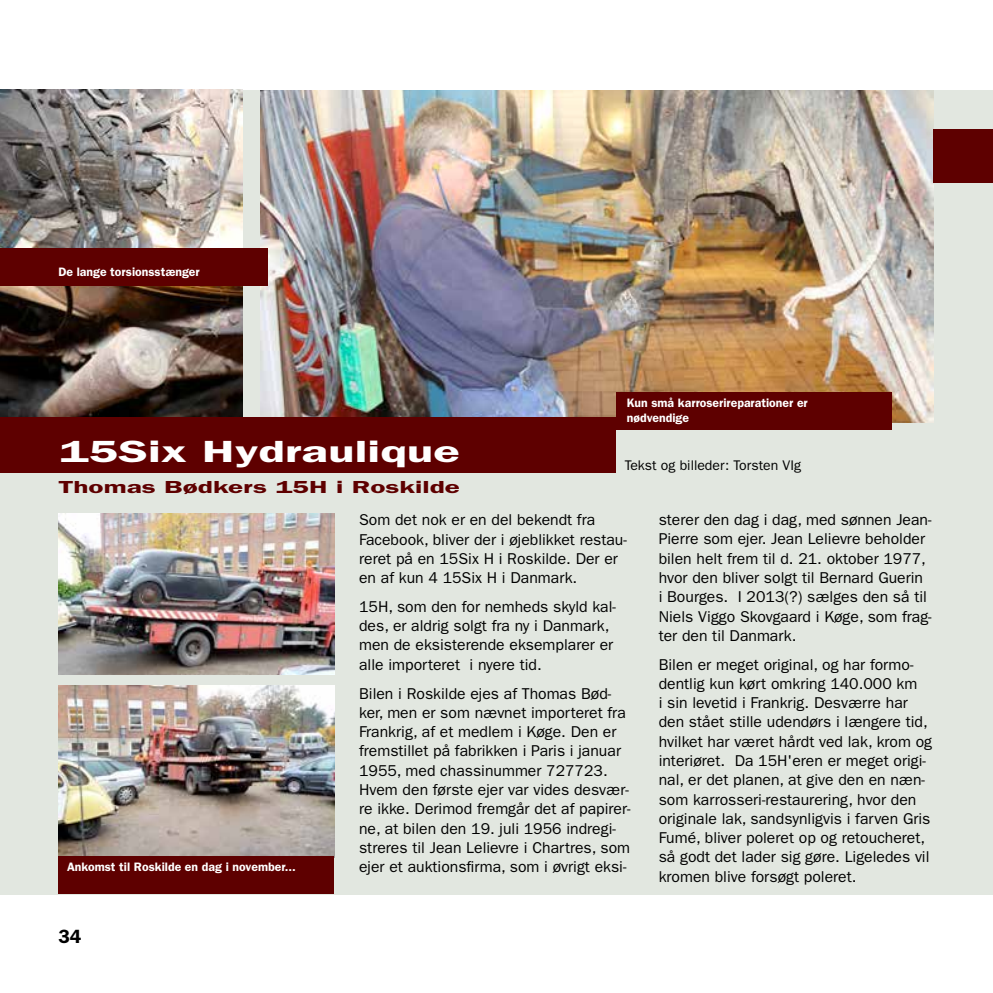
<style>
.page{position:relative;width:993px;height:993px;background:#fff}
.page>*{position:absolute;margin:0;border:0;box-sizing:border-box;transform-origin:0 0}
.t1{font:600 30.8px "Franklin Gothic";color:#fff;scale:1.6 1}
.t2{font:600 19.25px "Franklin Gothic";color:#000}
.t3{font:600 17.5px "Franklin Gothic";color:#5e0000;scale:1.6 1}
.t4{font:15.75px/19.2px "Franklin Gothic";color:#000}
.t5{font:14px "Franklin Gothic";color:#000}
.t6{font:600 12.25px/14.7px "Franklin Gothic";color:#fff}
</style>
<div class="page">
<div style="left:0;top:90px;width:992px;height:804px;background:#e2e7e0"></div>
<img style="left:0;top:285px;width:242px;height:131px">
<img style="left:260px;top:90px;width:673px;height:332px">
<div style="left:0;top:416px;width:615px;height:56px;background:#5e0000"></div>
<img style="left:58px;top:513px;width:276px;height:161px">
<img style="left:58px;top:685px;width:276px;height:171px">
<img style="left:0;top:89px;width:242px;height:159px">
<div style="left:58px;top:856px;width:276px;height:37px;background:#5e0000"></div>
<div style="left:0;top:248px;width:267px;height:37px;background:#5e0000"></div>
<div style="left:615px;top:392px;width:276px;height:37px;background:#5e0000"></div>
<div style="left:933px;top:129px;width:59px;height:54px;background:#5e0000"></div>
<p class="t6" style="left:58px;top:264px;width:143px">De lange torsionsstænger</p>
<h1 class="t1" style="left:60px;top:433px;width:252px">15Six Hydraulique</h1>
<p class="t3" style="left:58px;top:476px;width:252px">Thomas Bødkers 15H i Roskilde</p>
<p class="t6" style="left:626px;top:395px;width:182px">Kun små karroserireparationer er nødvendige</p>
<p class="t5" style="left:624px;top:457px;width:178px">Tekst og billeder: Torsten VIg</p>
<p class="t6" style="left:67px;top:859px;width:230px">Ankomst til Roskilde en dag i november...</p>
<p class="t2" style="left:58px;top:925px;width:25px">34</p>
<p class="t4" style="left:359px;top:510px;width:269px">Som det nok er en del bekendt fra Facebook, bliver der i øjeblikket restau&shy;reret på en 15Six H i Roskilde. Der er en af kun 4 15Six H i Danmark.</p>
<p class="t4" style="left:359px;top:597px;width:258px">15H, som den for nemheds skyld kal&shy;des, er aldrig solgt fra ny i Danmark, men de eksisterende eksemplarer er alle importeret i nyere tid.</p>
<p class="t4" style="left:359px;top:683px;width:273px">Bilen i Roskilde ejes af Thomas Bød&shy;ker, men er som nævnet importeret fra Frankrig, af et medlem i Køge. Den er fremstillet på fabrikken i Paris i januar 1955, med chassinummer 727723.<br>Hvem den første ejer var vides desvær&shy;re ikke. Derimod fremgår det af papirer&shy;ne, at bilen den 19. juli 1956 indregi&shy;streres til Jean Lelievre i Chartres, som ejer et auktionsfirma, som i øvrigt eksi-</p>
<p class="t4" style="left:658px;top:510px;width:274px">sterer den dag i dag, med sønnen Jean-Pierre som ejer. Jean Lelievre beholder bilen helt frem til d. 21. oktober 1977, hvor den bliver solgt til Bernard Guerin<br>i Bourges. I 2013(?) sælges den så til Niels Viggo Skovgaard i Køge, som frag&shy;ter den til Danmark.</p>
<p class="t4" style="left:658px;top:654px;width:275px">Bilen er meget original, og har formo&shy;dentlig kun kørt omkring 140.000 km<br>i sin levetid i Frankrig. Desværre har den stået stille udendørs i længere tid, hvilket har været hårdt ved lak, krom og interiøret. Da 15H'eren er meget origi&shy;nal, er det planen, at give den en næn&shy;som karrosseri-restaurering, hvor den originale lak, sandsynligvis i farven Gris Fumé, bliver poleret op og retoucheret, så godt det lader sig gøre. Ligeledes vil kromen blive forsøgt poleret.</p>
</div>
